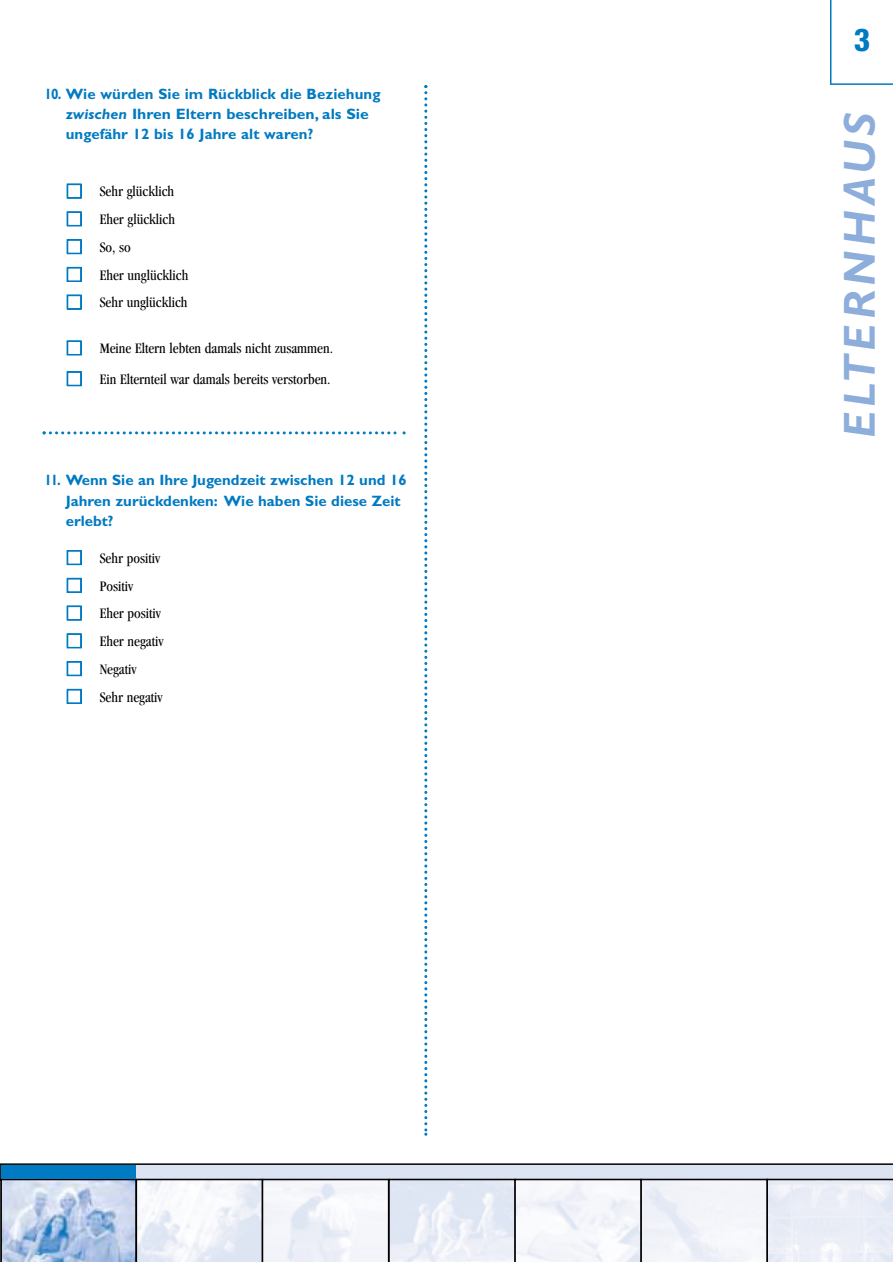
<style>
.page{position:relative;width:893px;height:1262px;background:#fff}
.page>*{position:absolute;margin:0;border:0;box-sizing:border-box;transform-origin:0 0}
.t1{font:italic 700 45px "Gill Sans";letter-spacing:.105em;color:#8dadda}
.t2{font:800 condensed 31.5px "Helvetica Neue";color:#007ac2}
.t3{font:condensed 15px/27.8px "Garamond";color:#000}
.t4{font:700 15px/20.2px "Gill Sans";color:#007ac2;scale:.9 1}
.s1{font-style:italic}
.s2{font-family:"Dingb Nr 2";font-stretch:normal;font-size:18px;color:#007ac2}
</style>
<div class="page">
<svg style="left:424px;top:85px;width:3px;height:1050px"></svg>
<svg style="left:0;top:1163px;width:892px;height:98px"></svg>
<svg style="left:43px;top:431px;width:362px;height:3px"></svg>
<hr style="left:830px;top:83px;width:62px;height:2px;background:#007ac2">
<hr style="left:830px;top:0;width:1px;height:84px;background:#007ac2">
<p class="t4" style="left:66px;top:85px;width:351px;text-indent:-21px">10. Wie würden Sie im Rückblick die Beziehung <span class="s1">zwischen</span> Ihren Eltern beschreiben, als Sie ungefähr 12 bis 16 Jahre alt waren?</p>
<p class="t3" style="left:66px;top:179px;width:124px"><span class="s2">Q</span> Sehr glücklich<br><span class="s2">Q</span> Eher glücklich<br><span class="s2">Q</span> So, so<br><span class="s2">Q</span> Eher unglücklich<br><span class="s2">Q</span> Sehr unglücklich</p>
<p class="t3" style="left:66px;top:334px;width:268px;line-height:30.8px"><span class="s2">Q</span> Meine Eltern lebten damals nicht zusammen.<br><span class="s2">Q</span> Ein Elternteil war damals bereits verstorben.</p>
<p class="t4" style="left:66px;top:472px;width:380px;text-indent:-21px">11. Wenn Sie an Ihre Jugendzeit zwischen 12 und 16<br>Jahren zurückdenken: Wie haben Sie diese Zeit erlebt?</p>
<p class="t3" style="left:66px;top:545px;width:99px"><span class="s2">Q</span> Sehr positiv<br><span class="s2">Q</span> Positiv<br><span class="s2">Q</span> Eher positiv<br><span class="s2">Q</span> Eher negativ<br><span class="s2">Q</span> Negativ<br><span class="s2">Q</span> Sehr negativ</p>
<h2 class="t2" style="left:853px;top:29px;width:18px">3</h2>
<h1 class="t1" style="left:844px;top:438px;width:328px;rotate:-90deg">ELTERNHAUS</h1>
</div>
